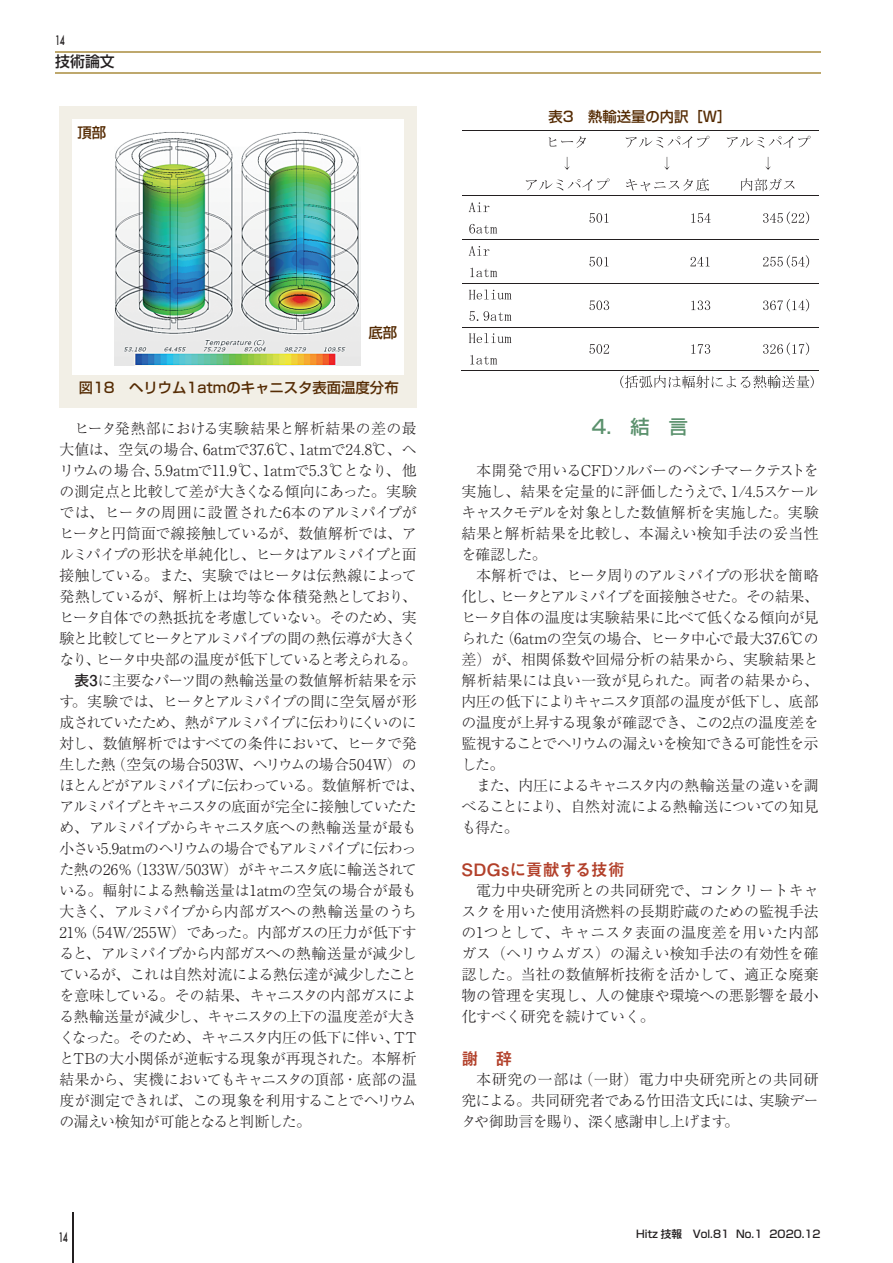
<style>
.page{position:relative;width:893px;height:1263px;background:#fff}
.page>*{position:absolute;margin:0;border:0;box-sizing:border-box;transform-origin:0 0}
.t1{font:19.2px "Shin Go Pro Medium 90 pv RKSJ H";color:#5b916d}
.t2{font:16.95px "Mi Go MB1 Std De Bold 90 pv RKSJ H";letter-spacing:-.005em;color:#b2402a}
.t3{font:14.85px/21px "Ryumin Pr 5 Light 90 pv RKSJ H";letter-spacing:-.035em;color:#231f20}
.t4{font:14.85px/21px "Ryumin Pro Light 90 pv RKSJ H";color:#231f20;text-align:justify}
.t5{font:14.85px "Ryumin Pr 5 Light 90 pv RKSJ H";letter-spacing:-.075em;color:#231f20}
.t6{font:14.85px "Ryumin Pr 5 Light 90 pv RKSJ H";letter-spacing:-.055em;color:#231f20}
.t7{font:14.85px "Ryumin Pr 5 Light 90 pv RKSJ H";color:#231f20}
.t8{font:14.85px "Ryumin Pr 5 Light 90 pv RKSJ H";letter-spacing:-.065em;color:#231f20}
.t9{font:14.85px "Ryumin Pr 5 Light 90 pv RKSJ H";letter-spacing:-.105em;color:#231f20}
.t10{font:14.85px "Ryumin Pr 5 Light 90 pv RKSJ H";letter-spacing:-.08em;color:#231f20}
.t11{font:14.85px "Ryumin Pr 5 Light 90 pv RKSJ H";letter-spacing:-.085em;color:#231f20}
.t12{font:14.85px "Ryumin Pr 5 Light 90 pv RKSJ H";letter-spacing:-.005em;color:#231f20}
.t13{font:14.85px "Ryumin Pr 5 Light 90 pv RKSJ H";letter-spacing:-.015em;color:#231f20}
.t14{font:14.85px "Ryumin Pr 5 Light 90 pv RKSJ H";letter-spacing:-.01em;color:#231f20}
.t15{font:14.85px "Ryumin Pr 5 Light 90 pv RKSJ H";letter-spacing:.01em;color:#231f20}
.t16{font:14.85px "Shin Go Pro Medium 90 pv RKSJ H";color:#231f20}
.t17{font:14.4px "Shin Go Pr 5 Medium 90 pv RKSJ H";color:#552b03}
.t18{font:500 12.75px "Futura";color:#231f20;scale:.65 1}
.t19{font:10.65px "Shin Go Pro Medium 90 pv RKSJ H";color:#231f20}
.s1{font-family:"Futo Go B101 Pr 6 Bold 90 pv RKSJ H"}
</style>
<div class="page">
<hr style="left:72px;top:1212px;width:2px;height:51px;background:#231f20">
<hr style="left:55px;top:51px;width:766px;height:1px;background:#bea86d">
<hr style="left:55px;top:72px;width:766px;height:1px;background:#bea86d">
<div style="left:60px;top:106px;width:357px;height:302px;background:#f2efe6"></div>
<div style="left:72px;top:119px;width:332px;height:255px;background:#fff"></div>
<img style="left:115px;top:132px;width:246px;height:233px">
<svg style="left:548px;top:136px;width:38px;height:12px"></svg>
<svg style="left:564px;top:157px;width:6px;height:13px"></svg>
<svg style="left:526px;top:179px;width:83px;height:12px"></svg>
<svg style="left:626px;top:136px;width:83px;height:12px"></svg>
<svg style="left:664px;top:157px;width:6px;height:13px"></svg>
<svg style="left:626px;top:179px;width:83px;height:12px"></svg>
<svg style="left:727px;top:136px;width:83px;height:12px"></svg>
<svg style="left:765px;top:157px;width:6px;height:13px"></svg>
<svg style="left:741px;top:178px;width:53px;height:14px"></svg>
<hr style="left:462px;top:130px;width:357px;height:1px;background:#231f20">
<svg style="left:469px;top:202px;width:20px;height:10px"></svg>
<svg style="left:469px;top:224px;width:28px;height:9px"></svg>
<svg style="left:589px;top:213px;width:20px;height:10px"></svg>
<svg style="left:691px;top:213px;width:20px;height:10px"></svg>
<svg style="left:763px;top:211px;width:46px;height:13px"></svg>
<hr style="left:462px;top:195px;width:357px;height:1px;background:#231f20">
<svg style="left:469px;top:246px;width:20px;height:10px"></svg>
<svg style="left:470px;top:268px;width:27px;height:9px"></svg>
<svg style="left:589px;top:257px;width:19px;height:9px"></svg>
<svg style="left:690px;top:257px;width:19px;height:9px"></svg>
<svg style="left:763px;top:255px;width:46px;height:13px"></svg>
<hr style="left:462px;top:239px;width:357px;height:1px;background:#231f20">
<svg style="left:469px;top:289px;width:42px;height:10px"></svg>
<svg style="left:469px;top:311px;width:42px;height:10px"></svg>
<svg style="left:589px;top:301px;width:20px;height:9px"></svg>
<svg style="left:691px;top:301px;width:19px;height:9px"></svg>
<svg style="left:763px;top:299px;width:46px;height:13px"></svg>
<hr style="left:462px;top:283px;width:357px;height:1px;background:#231f20">
<svg style="left:469px;top:333px;width:42px;height:10px"></svg>
<svg style="left:470px;top:355px;width:27px;height:9px"></svg>
<svg style="left:589px;top:344px;width:20px;height:10px"></svg>
<svg style="left:691px;top:344px;width:19px;height:10px"></svg>
<svg style="left:763px;top:342px;width:46px;height:13px"></svg>
<hr style="left:462px;top:327px;width:357px;height:1px;background:#231f20">
<hr style="left:461px;top:370px;width:57px;height:1px;background:#231f20">
<hr style="left:517px;top:370px;width:99px;height:1px;background:#231f20">
<hr style="left:616px;top:370px;width:101px;height:1px;background:#231f20">
<hr style="left:717px;top:370px;width:102px;height:1px;background:#231f20">
<svg style="left:620px;top:375px;width:194px;height:13px"></svg>
<p class="t18" style="left:55px;top:32px;width:16px">14</p>
<p class="t16" style="left:55px;top:56px;width:61px">技術論文</p>
<p class="t17" style="left:78px;top:127px;width:30px">頂部</p>
<p class="t17" style="left:548px;top:112px;width:185px">表3　熱輸送量の内訳［W］</p>
<p class="t17" style="left:368px;top:328px;width:30px">底部</p>
<p class="t17" style="left:79px;top:382px;width:321px">図18　ヘリウム1atmのキャニスタ表面温度分布</p>
<p class="t15" style="left:60px;top:423px;width:359px">　ヒータ発熱部における実験結果と解析結果の差の最</p>
<p class="t7" style="left:60px;top:444px;width:359px">大値は、空気の場合、6atmで37.6℃、1atmで24.8℃、ヘ</p>
<p class="t3" style="left:60px;top:462px;width:359px">リウムの場合、5.9atmで11.9℃、1atmで5.3℃となり、他</p>
<p class="t3" style="left:60px;top:483px;width:359px">の測定点と比較して差が大きくなる傾向にあった。実験</p>
<p class="t13" style="left:60px;top:507px;width:359px">では、ヒータの周囲に設置された6本のアルミパイプが</p>
<p class="t3" style="left:60px;top:525px;width:359px">ヒータと円筒面で線接触しているが、数値解析では、ア</p>
<p class="t9" style="left:60px;top:549px;width:359px">ルミパイプの形状を単純化し、ヒータはアルミパイプと面</p>
<p class="t6" style="left:60px;top:570px;width:359px">接触している。また、実験ではヒータは伝熱線によって</p>
<p class="t3" style="left:60px;top:588px;width:359px">発熱しているが、解析上は均等な体積発熱としており、</p>
<p class="t3" style="left:60px;top:609px;width:359px">ヒータ自体での熱抵抗を考慮していない。そのため、実</p>
<p class="t5" style="left:60px;top:633px;width:359px">験と比較してヒータとアルミパイプの間の熱伝導が大きく</p>
<p class="t10" style="left:60px;top:654px;width:359px">なり、ヒータ中央部の温度が低下していると考えられる。</p>
<p class="t3" style="left:74px;top:672px;width:344px"><span class="s1">表3</span>に主要なパーツ間の熱輸送量の数値解析結果を示</p>
<p class="t3" style="left:60px;top:693px;width:359px">す。実験では、ヒータとアルミパイプの間に空気層が形</p>
<p class="t5" style="left:60px;top:717px;width:359px">成されていたため、熱がアルミパイプに伝わりにくいのに</p>
<p class="t3" style="left:60px;top:735px;width:359px">対し、数値解析ではすべての条件において、ヒータで発</p>
<p class="t3" style="left:60px;top:756px;width:359px">生した熱（空気の場合503W、ヘリウムの場合504W）の</p>
<p class="t3" style="left:60px;top:777px;width:366px">ほとんどがアルミパイプに伝わっている。数値解析では、</p>
<p class="t11" style="left:60px;top:801px;width:359px">アルミパイプとキャニスタの底面が完全に接触していたた</p>
<p class="t3" style="left:60px;top:819px;width:359px">め、アルミパイプからキャニスタ底への熱輸送量が最も</p>
<p class="t8" style="left:60px;top:843px;width:359px">小さい5.9atmのヘリウムの場合でもアルミパイプに伝わっ</p>
<p class="t3" style="left:60px;top:861px;width:359px">た熱の26％（133W/503W）がキャニスタ底に輸送されて</p>
<p class="t12" style="left:60px;top:885px;width:359px">いる。輻射による熱輸送量は1atmの空気の場合が最も</p>
<p class="t3" style="left:60px;top:903px;width:359px">大きく、アルミパイプから内部ガスへの熱輸送量のうち</p>
<p class="t3" style="left:60px;top:924px;width:359px">21％（54W/255W）であった。内部ガスの圧力が低下す</p>
<p class="t3" style="left:60px;top:945px;width:359px">ると、アルミパイプから内部ガスへの熱輸送量が減少し</p>
<p class="t3" style="left:60px;top:966px;width:359px">ているが、これは自然対流による熱伝達が減少したこと</p>
<p class="t3" style="left:60px;top:987px;width:359px">を意味している。その結果、キャニスタの内部ガスによ</p>
<p class="t3" style="left:60px;top:1008px;width:359px">る熱輸送量が減少し、キャニスタの上下の温度差が大き</p>
<p class="t6" style="left:60px;top:1032px;width:359px">くなった。そのため、キャニスタ内圧の低下に伴い、TT</p>
<p class="t14" style="left:60px;top:1053px;width:359px">とTBの大小関係が逆転する現象が再現された。本解析</p>
<p class="t3" style="left:60px;top:1071px;width:359px">結果から、実機においてもキャニスタの頂部・底部の温</p>
<p class="t3" style="left:60px;top:1092px;width:359px">度が測定できれば、この現象を利用することでヘリウム</p>
<p class="t5" style="left:60px;top:1116px;width:253px">の漏えい検知が可能となると判断した。</p>
<p class="t1" style="left:592px;top:420px;width:98px">4.　結　言</p>
<p class="t3" style="left:461px;top:462px;width:359px">　本開発で用いるCFDソルバーのベンチマークテストを実施し、結果を定量的に評価したうえで、1/4.5スケールキャスクモデルを対象とした数値解析を実施した。実験結果と解析結果を比較し、本漏えい検知手法の妥当性を確認した。<br>　本解析では、ヒータ周りのアルミパイプの形状を簡略化し、ヒータとアルミパイプを面接触させた。その結果、ヒータ自体の温度は実験結果に比べて低くなる傾向が見られた（6atmの空気の場合、ヒータ中心で最大37.6℃の差）が、相関係数や回帰分析の結果から、実験結果と解析結果には良い一致が見られた。両者の結果から、内圧の低下によりキャニスタ頂部の温度が低下し、底部の温度が上昇する現象が確認でき、この2点の温度差を監視することでヘリウムの漏えいを検知できる可能性を示した。<br>　また、内圧によるキャニスタ内の熱輸送量の違いを調べることにより、自然対流による熱輸送についての知見も得た。</p>
<p class="t2" style="left:461px;top:863px;width:165px">SDGsに貢献する技術</p>
<p class="t4" style="left:461px;top:882px;width:359px">　電力中央研究所との共同研究で、コンクリートキャスクを用いた使用済燃料の長期貯蔵のための監視手法の1つとして、キャニスタ表面の温度差を用いた内部ガス（ヘリウムガス）の漏えい検知手法の有効性を確認した。当社の数値解析技術を活かして、適正な廃棄物の管理を実現し、人の健康や環境への悪影響を最小化すべく研究を続けていく。</p>
<p class="t2" style="left:461px;top:1052px;width:53px">謝　辞</p>
<p class="t3" style="left:461px;top:1071px;width:359px;text-align:justify">　本研究の一部は（一財）電力中央研究所との共同研究による。共同研究者である竹田浩文氏には、実験データや御助言を賜り、深く感謝申し上げます。</p>
<p class="t18" style="left:58px;top:1229px;width:16px">14</p>
<p class="t19" style="left:636px;top:1230px;width:186px">Hitz 技報　Vol.81 No.1 2020.12</p>
</div>
